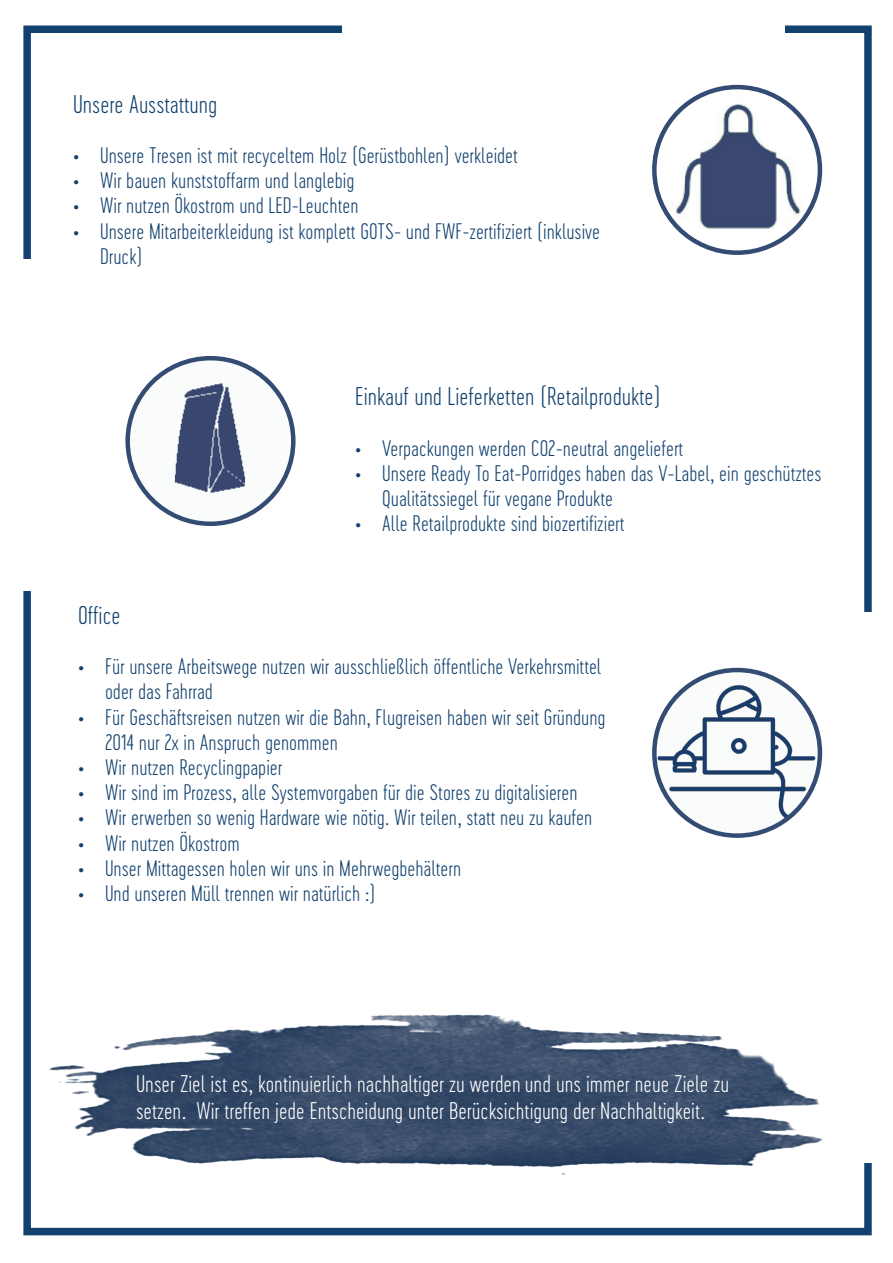
<style>
.page{position:relative;width:893px;height:1263px;background:#fff}
.page>*{position:absolute;margin:0;border:0;box-sizing:border-box;transform-origin:0 0}
.t1{font:24px "Cervo Neue Thin Neue";color:#12416f}
.t2{font:22.5px/27px "Cervo Neue Thin Neue";color:#fff}
.t3{font:21px/25.2px "Cervo Neue Thin Neue";color:#12416f}
</style>
<div class="page">
<div style="left:23px;top:26px;width:849px;height:1209px;border:8px solid #12416f"></div>
<svg style="left:654px;top:670px;width:166px;height:166px"></svg>
<img style="left:654px;top:682px;width:165px;height:141px">
<div style="left:652px;top:668px;width:170px;height:170px;border:4px solid #344c73;border-radius:50%"></div>
<svg style="left:128px;top:358px;width:165px;height:166px"></svg>
<img style="left:136px;top:362px;width:149px;height:151px">
<div style="left:125px;top:356px;width:171px;height:170px;border:4px solid #344c73;border-radius:50%"></div>
<div style="left:342px;top:13px;width:442px;height:41px;background:#fff"></div>
<div style="left:845px;top:612px;width:41px;height:551px;background:#fff"></div>
<div style="left:14px;top:259px;width:40px;height:332px;background:#fff"></div>
<img style="left:654px;top:87px;width:166px;height:166px;border-radius:83px">
<div style="left:652px;top:85px;width:170px;height:170px;border:4px solid #344c73;border-radius:50%"></div>
<img style="left:50px;top:1014px;width:773px;height:161px">
<p class="t1" style="left:73px;top:88px;width:146px">Unsere Ausstattung</p>
<p class="t3" style="left:73px;top:142px;width:446px">• Unsere Tresen ist mit recyceltem Holz (Gerüstbohlen) verkleidet</p>
<p class="t3" style="left:73px;top:168px;width:283px">• Wir bauen kunststoffarm und langlebig</p>
<p class="t3" style="left:73px;top:193px;width:287px">• Wir nutzen Ökostrom und LED-Leuchten</p>
<p class="t3" style="left:100px;top:218px;width:501px;text-indent:-27px">• Unsere Mitarbeiterkleidung ist komplett GOTS- und FWF-zertifiziert (inklusive<br>Druck)</p>
<p class="t1" style="left:355px;top:381px;width:307px">Einkauf und Lieferketten (Retailprodukte)</p>
<p class="t3" style="left:355px;top:435px;width:329px">• Verpackungen werden CO2-neutral angeliefert</p>
<p class="t3" style="left:382px;top:460px;width:441px;text-indent:-27px">• Unsere Ready To Eat-Porridges haben das V-Label, ein geschütztes<br>Qualitätssiegel für vegane Produkte</p>
<p class="t3" style="left:355px;top:511px;width:271px">• Alle Retailprodukte sind biozertifiziert</p>
<p class="t1" style="left:78px;top:599px;width:44px">Office</p>
<p class="t3" style="left:105px;top:654px;width:498px;text-indent:-27px">• Für unsere Arbeitswege nutzen wir ausschließlich öffentliche Verkehrsmittel oder das Fahrrad</p>
<p class="t3" style="left:105px;top:704px;width:502px;text-indent:-27px">• Für Geschäftsreisen nutzen wir die Bahn, Flugreisen haben wir seit Gründung<br>2014 nur 2x in Anspruch genommen</p>
<p class="t3" style="left:78px;top:754px;width:206px">• Wir nutzen Recyclingpapier</p>
<p class="t3" style="left:78px;top:780px;width:501px">• Wir sind im Prozess, alle Systemvorgaben für die Stores zu digitalisieren</p>
<p class="t3" style="left:78px;top:805px;width:516px">• Wir erwerben so wenig Hardware wie nötig. Wir teilen, statt neu zu kaufen</p>
<p class="t3" style="left:78px;top:830px;width:163px">• Wir nutzen Ökostrom</p>
<p class="t3" style="left:78px;top:855px;width:385px">• Unser Mittagessen holen wir uns in Mehrwegbehältern</p>
<p class="t3" style="left:78px;top:880px;width:299px">• Und unseren Müll trennen wir natürlich :)</p>
<p class="t2" style="left:136px;top:1070px;width:594px">Unser Ziel ist es, kontinuierlich nachhaltiger zu werden und uns immer neue Ziele zu setzen. Wir treffen jede Entscheidung unter Berücksichtigung der Nachhaltigkeit.</p>
</div>
